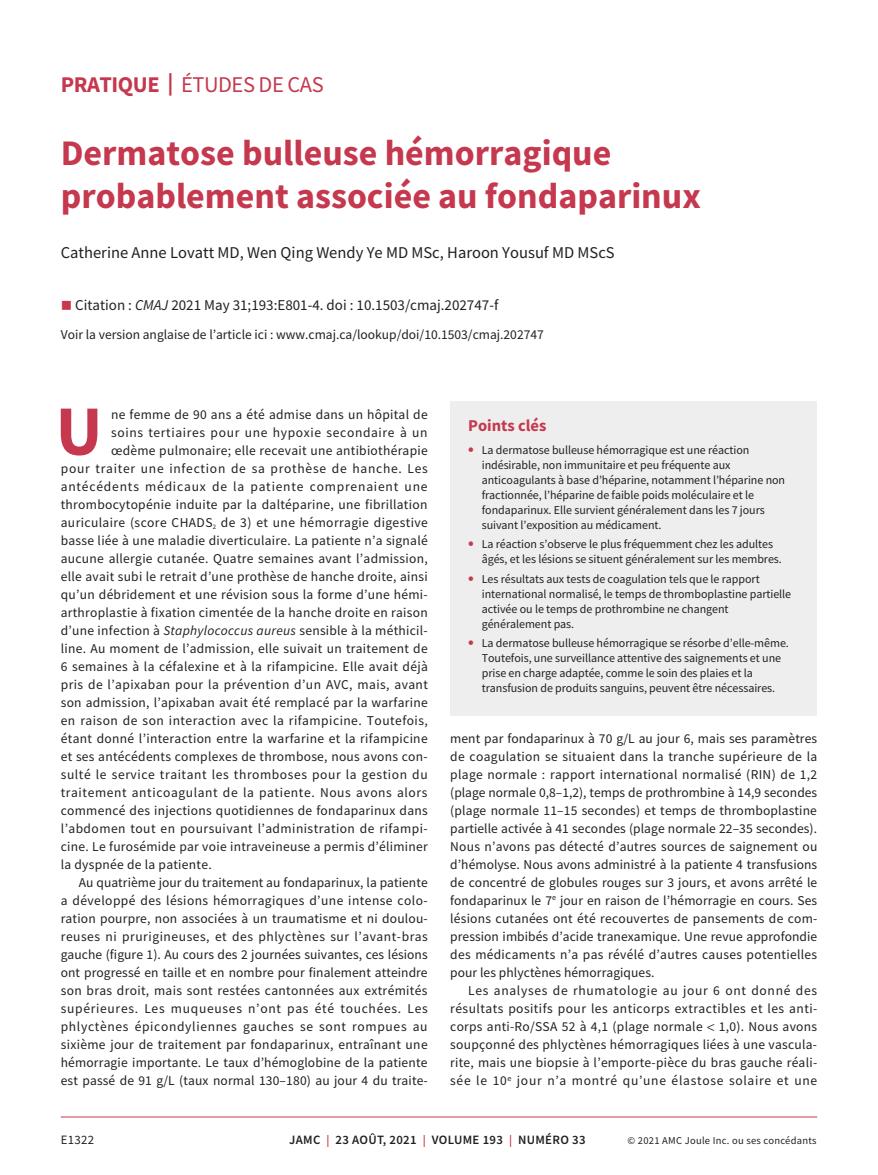
<style>
.page{position:relative;width:878px;height:1175px;background:#fff}
.page>*{position:absolute;margin:0;border:0;box-sizing:border-box;transform-origin:0 0}
.t1{font:700 70.65px "Source Sans Pro";color:#c5384e}
.t2{font:700 36px/43.2px "Source Sans Pro";color:#c5384e}
.t3{font:22.5px "Source Sans Pro";letter-spacing:-.02em;color:#c5384e}
.t4{font:16.5px "Source Sans Pro";color:#231f20}
.t5{font:700 16.5px "Source Sans Pro";color:#c5384e}
.t6{font:15px "Source Sans Pro";color:#231f20}
.t7{font:13.5px/18px "Source Sans Pro";letter-spacing:.02em;color:#231f20;text-align:justify}
.t8{font:13.5px "Source Sans Pro";letter-spacing:.05em;color:#231f20}
.t9{font:13.5px "Source Sans Pro";letter-spacing:.04em;color:#231f20}
.t10{font:13.5px "Source Sans Pro";color:#231f20}
.t11{font:13.5px "Source Sans Pro";letter-spacing:.045em;color:#231f20}
.t12{font:13.5px "Source Sans Pro";letter-spacing:.055em;color:#231f20}
.t13{font:13.5px "Source Sans Pro";letter-spacing:.06em;color:#231f20}
.t14{font:600 12.75px "Source Sans Pro";letter-spacing:.025em;color:#231f20}
.t15{font:12.75px "Source Sans Pro";letter-spacing:.025em;color:#231f20}
.t16{font:12px/15px "Source Sans Pro";letter-spacing:-.005em;color:#231f20}
.t17{font:10.5px "Source Sans Pro";letter-spacing:.025em;color:#231f20}
.s1{font-weight:700}
.s2{color:#c5384e}
.s3{font-style:italic}
.s4{font-weight:700;font-size:16.5px;color:#c5384e}
.s5{font-size:12px;color:#c5384e}
</style>
<div class="page">
<hr style="left:61px;top:1116px;width:756px;height:1px;background:#c5384e">
<div style="left:450px;top:400px;width:367px;height:315px;background:#eeeeef"></div>
<h3 class="t3" style="left:61px;top:70px;width:264px"><span class="s1">PRATIQUE |</span> ÉTUDES DE CAS</h3>
<h2 class="t2" style="left:61px;top:131px;width:641px">Dermatose bulleuse hémorragique probablement associée au fondaparinux</h2>
<p class="t4" style="left:61px;top:242px;width:555px">Catherine Anne Lovatt MD, Wen Qing Wendy Ye MD MSc, Haroon Yousuf MD MScS</p>
<p class="t6" style="left:61px;top:296px;width:439px"><span class="s2">■</span> Citation : <span class="s3">CMAJ</span> 2021 May 31;193:E801-4. doi : 10.1503/cmaj.202747-f</p>
<p class="t10" style="left:61px;top:326px;width:484px">Voir la version anglaise de l’article ici : www.cmaj.ca/lookup/doi/10.1503/cmaj.202747</p>
<h1 class="t1" style="left:56px;top:383px;width:48px">U</h1>
<p class="t7" style="left:111px;top:405px;width:318px">ne femme de 90 ans a été admise dans un hôpital de</p>
<p class="t8" style="left:111px;top:423px;width:318px">soins tertiaires pour une hypoxie secondaire à un</p>
<p class="t7" style="left:111px;top:441px;width:318px">œdème pulmonaire; elle recevait une antibiothérapie</p>
<p class="t12" style="left:61px;top:459px;width:368px">pour traiter une infection de sa prothèse de hanche. Les</p>
<p class="t13" style="left:61px;top:477px;width:368px">antécédents médicaux de la patiente comprenaient une</p>
<p class="t7" style="left:61px;top:495px;width:368px">thrombocytopénie induite par la daltéparine, une fibrillation</p>
<p class="t7" style="left:61px;top:513px;width:368px">auriculaire (score CHADS<sub>2</sub> de 3) et une hémorragie digestive</p>
<p class="t7" style="left:61px;top:531px;width:368px">basse liée à une maladie diverticulaire. La patiente n’a signalé</p>
<p class="t7" style="left:61px;top:549px;width:368px">aucune allergie cutanée. Quatre semaines avant l’admission,</p>
<p class="t7" style="left:61px;top:567px;width:368px">elle avait subi le retrait d’une prothèse de hanche droite, ainsi</p>
<p class="t7" style="left:61px;top:585px;width:368px">qu’un débridement et une révision sous la forme d’une hémi-</p>
<p class="t7" style="left:61px;top:603px;width:368px">arthroplastie à fixation cimentée de la hanche droite en raison</p>
<p class="t7" style="left:61px;top:621px;width:368px">d’une infection à <span class="s3">Staphylococcus aureus</span> sensible à la méthicil-</p>
<p class="t7" style="left:61px;top:639px;width:368px">line. Au moment de l’admission, elle suivait un traitement de</p>
<p class="t7" style="left:61px;top:657px;width:368px">6 semaines à la céfalexine et à la rifampicine. Elle avait déjà</p>
<p class="t7" style="left:61px;top:675px;width:369px">pris de l’apixaban pour la prévention d’un AVC, mais, avant</p>
<p class="t7" style="left:61px;top:693px;width:368px">son admission, l’apixaban avait été remplacé par la warfarine</p>
<p class="t7" style="left:61px;top:711px;width:368px">en raison de son interaction avec la rifampicine. Toutefois,</p>
<p class="t7" style="left:61px;top:729px;width:368px">étant donné l’interaction entre la warfarine et la rifampicine</p>
<p class="t7" style="left:61px;top:747px;width:368px">et ses antécédents complexes de thrombose, nous avons con-</p>
<p class="t9" style="left:61px;top:765px;width:368px">sulté le service traitant les thromboses pour la gestion du</p>
<p class="t11" style="left:61px;top:783px;width:368px">traitement anticoagulant de la patiente. Nous avons alors</p>
<p class="t7" style="left:61px;top:801px;width:368px">commencé des injections quotidiennes de fondaparinux dans</p>
<p class="t7" style="left:61px;top:819px;width:368px">l’abdomen tout en poursuivant l’administration de rifampi-</p>
<p class="t7" style="left:61px;top:837px;width:368px">cine. Le furosémide par voie intraveineuse a permis d’éliminer</p>
<p class="t7" style="left:61px;top:855px;width:152px">la dyspnée de la patiente.</p>
<p class="t7" style="left:79px;top:873px;width:350px">Au quatrième jour du traitement au fondaparinux, la patiente</p>
<p class="t7" style="left:61px;top:891px;width:368px">a développé des lésions hémorragiques d’une intense colo-</p>
<p class="t7" style="left:61px;top:909px;width:368px">ration pourpre, non associées à un traumatisme et ni doulou-</p>
<p class="t9" style="left:61px;top:927px;width:368px">reuses ni prurigineuses, et des phlyctènes sur l’avant-bras</p>
<p class="t7" style="left:61px;top:945px;width:368px">gauche (figure 1). Au cours des 2 journées suivantes, ces lésions</p>
<p class="t7" style="left:61px;top:963px;width:368px">ont progressé en taille et en nombre pour finalement atteindre</p>
<p class="t7" style="left:61px;top:981px;width:368px">son bras droit, mais sont restées cantonnées aux extrémités</p>
<p class="t8" style="left:61px;top:999px;width:368px">supérieures. Les muqueuses n’ont pas été touchées. Les</p>
<p class="t8" style="left:61px;top:1017px;width:368px">phlyctènes épicondyliennes gauches se sont rompues au</p>
<p class="t7" style="left:61px;top:1035px;width:368px">sixième jour de traitement par fondaparinux, entraînant une</p>
<p class="t7" style="left:61px;top:1053px;width:368px">hémorragie importante. Le taux d’hémoglobine de la patiente</p>
<p class="t7" style="left:61px;top:1071px;width:368px">est passé de 91 g/L (taux normal 130–180) au jour 4 du traite-</p>
<p class="t5" style="left:468px;top:414px;width:80px">Points clés</p>
<p class="t16" style="left:482px;top:442px;width:305px;text-indent:-14px"><span class="s4">•</span> La dermatose bulleuse hémorragique est une réaction indésirable, non immunitaire et peu fréquente aux anticoagulants à base d’héparine, notamment l’héparine non fractionnée, l’héparine de faible poids moléculaire et le fondaparinux. Elle survient généralement dans les 7 jours suivant l’exposition au médicament.</p>
<p class="t16" style="left:482px;top:536px;width:301px;text-indent:-14px"><span class="s4">•</span> La réaction s’observe le plus fréquemment chez les adultes âgés, et les lésions se situent généralement sur les membres.</p>
<p class="t16" style="left:482px;top:571px;width:311px;text-indent:-14px"><span class="s4">•</span> Les résultats aux tests de coagulation tels que le rapport international normalisé, le temps de thromboplastine partielle activée ou le temps de prothrombine ne changent généralement pas.</p>
<p class="t16" style="left:482px;top:635px;width:308px;text-indent:-14px"><span class="s4">•</span> La dermatose bulleuse hémorragique se résorbe d’elle-même.<br>Toutefois, une surveillance attentive des saignements et une prise en charge adaptée, comme le soin des plaies et la transfusion de produits sanguins, peuvent être nécessaires.</p>
<p class="t7" style="left:450px;top:729px;width:369px">ment par fondaparinux à 70 g/L au jour 6, mais ses paramètres de coagulation se situaient dans la tranche supérieure de la plage normale : rapport international normalisé (RIN) de 1,2 (plage normale 0,8–1,2), temps de prothrombine à 14,9 secondes (plage normale 11–15 secondes) et temps de thromboplastine partielle activée à 41 secondes (plage normale 22–35 secondes).<br>Nous n’avons pas détecté d’autres sources de saignement ou d’hémolyse. Nous avons administré à la patiente 4 transfusions de concentré de globules rouges sur 3 jours, et avons arrêté le fondaparinux le 7<sup>e</sup> jour en raison de l’hémorragie en cours. Ses lésions cutanées ont été recouvertes de pansements de com&shy;pression imbibés d’acide tranexamique. Une revue approfondie des médicaments n’a pas révélé d’autres causes potentielles pour les phlyctènes hémorragiques.</p>
<p class="t7" style="left:450px;top:981px;width:368px;text-indent:18px">Les analyses de rhumatologie au jour 6 ont donné des résultats positifs pour les anticorps extractibles et les anti&shy;corps anti‑Ro/SSA 52 à 4,1 (plage normale 1,0). Nous avons soupçonné des phlyctènes hémorragiques liées à une vascula&shy;rite, mais une biopsie à l’emporte-pièce du bras gauche réali&shy;sée le 10<sup>e</sup> jour n’a montré qu’une élastose solaire et une</p>
<p class="t15" style="left:61px;top:1132px;width:35px">E1322</p>
<p class="t14" style="left:289px;top:1131px;width:298px">JAMC <span class="s5">|</span> 23 AOÛT, 2021 <span class="s5">|</span> VOLUME 193 <span class="s5">|</span> NUMÉRO 33</p>
<p class="t17" style="left:627px;top:1134px;width:190px">© 2021 AMC Joule Inc. ou ses concédants</p>
</div>
